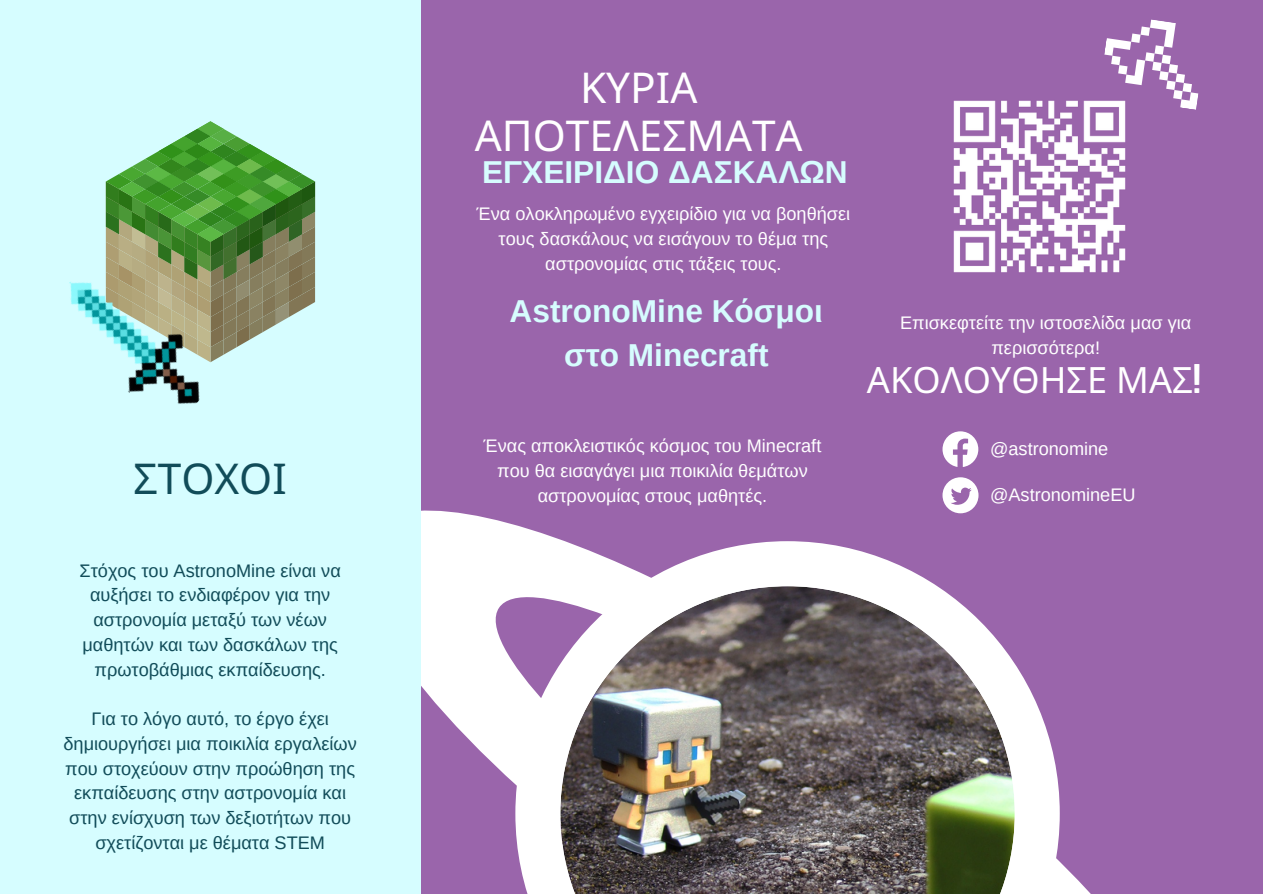
<style>
.page{position:relative;width:1263px;height:894px;background:#fff}
.page>*{position:absolute;margin:0;border:0;box-sizing:border-box;transform-origin:0 0}
.t1{font:42.45px/47.1px "Noto Sans";color:#fff;text-align:center}
.t2{font:42.45px "Noto Sans";color:#114c59}
.t3{font:36.15px "Noto Sans";color:#fff}
.t4{font:700 31.65px/43.8px "Arimo";color:#d6fcfe;text-align:center}
.t5{font:18.15px/24.8px "Arimo";color:#114c59;text-align:center}
.t6{font:18.15px/25.2px "Arimo";color:#fff;text-align:center}
.s1{font-family:"Norwester"}
</style>
<div class="page">
<div style="left:0;top:0;width:1263px;height:893px;background:#9a65ab"></div>
<svg style="left:421px;top:492px;width:669px;height:401px"></svg>
<div style="left:0;top:0;width:421px;height:893px;background:#d6fdff"></div>
<img style="left:515px;top:541px;width:545px;height:352px">
<svg style="left:106px;top:121px;width:209px;height:234px"></svg>
<img style="left:953px;top:100px;width:173px;height:173px">
<svg style="left:942px;top:477px;width:36px;height:36px"></svg>
<svg style="left:942px;top:431px;width:36px;height:36px"></svg>
<svg style="left:1098px;top:19px;width:101px;height:91px"></svg>
<img style="left:69px;top:254px;width:154px;height:150px">
<p class="t2" style="left:134px;top:448px;width:155px">ΣΤΟΧΟΙ</p>
<h4 class="t5" style="left:80px;top:557px;width:263px">Στόχος του AstronoMine είναι να αυξήσει το ενδιαφέρον για την αστρονομία μεταξύ των νέων μαθητών και των δασκάλων της πρωτοβάθμιας εκπαίδευσης.</h4>
<p class="t5" style="left:64px;top:706px;width:295px">Για το λόγο αυτό, το έργο έχει δημιουργήσει μια ποικιλία εργαλείων που στοχεύουν στην προώθηση της εκπαίδευσης στην αστρονομία και στην ενίσχυση των δεξιοτήτων που σχετίζονται με θέματα STEM</p>
<p class="t1" style="left:475px;top:63px;width:329px">ΚΥΡΙΑ<br>ΑΠΟΤΕΛΕΣΜΑΤΑ</p>
<p class="t4" style="left:482px;top:149px;width:367px">ΕΓΧΕΙΡΙΔΙΟ ΔΑΣΚΑΛΩΝ</p>
<p class="t6" style="left:477px;top:201px;width:375px">Ένα ολοκληρωμένο εγχειρίδιο για να βοηθήσει τους δασκάλους να εισάγουν το θέμα της αστρονομίας στις τάξεις τους.</p>
<h3 class="t4" style="left:510px;top:289px;width:315px">AstronoMine Κόσμοι στο Minecraft</h3>
<h1 class="t6" style="left:900px;top:310px;width:293px">Επισκεφτείτε την ιστοσελίδα μασ για περισσότερα!</h1>
<h2 class="t3" style="left:867px;top:354px;width:336px">ΑΚΟΛΟΥΘΗΣΕ ΜΑΣ<span class="s1">!</span></h2>
<p class="t6" style="left:484px;top:433px;width:339px;line-height:24.8px">Ένας αποκλειστικός κόσμος του Minecraft που θα εισαγάγει μια ποικιλία θεμάτων αστρονομίας στους μαθητές.</p>
<p class="t6" style="left:990px;top:436px;width:120px">@astronomine</p>
<p class="t6" style="left:990px;top:482px;width:147px">@AstronomineEU</p>
</div>
